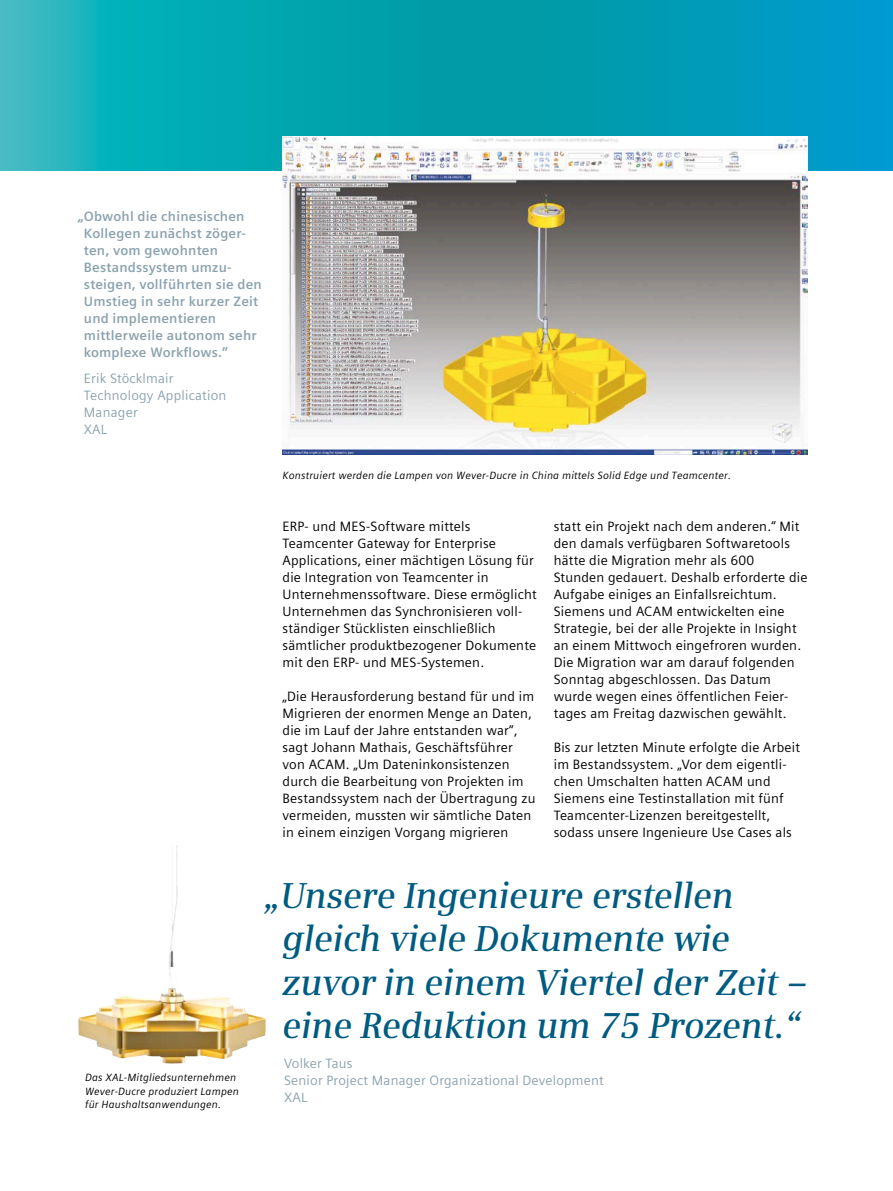
<style>
.page{position:relative;width:893px;height:1191px;background:#fff}
.page>*{position:absolute;margin:0;border:0;box-sizing:border-box;transform-origin:0 0}
.t1{font:italic 600 36px/43.2px "Siemens Serif";letter-spacing:-.01em;color:#005b81}
.t2{font:13.5px/17px "Siemens Sans Global";letter-spacing:.015em;color:#000}
.t3{font:700 13.5px/17px "Siemens Sans Global";letter-spacing:.015em;color:#8ca3af}
.t4{font:13.5px/17px "Siemens Sans Global";letter-spacing:.015em;color:#8ca3af}
.t5{font:italic 10.5px/13.5px "Siemens Sans Global";letter-spacing:.015em;color:#000}
</style>
<div class="page">
<svg style="left:0;top:0;width:893px;height:170px;background:#06a3b6"></svg>
<img style="left:283px;top:136px;width:525px;height:318px">
<img style="left:78px;top:845px;width:177px;height:219px">
<p class="t3" style="left:84px;top:208px;width:179px;text-indent:-6px">„Obwohl die chinesischen<br>Kollegen zunächst zöger&shy;ten, vom gewohnten<br>Bestandssystem umzu&shy;steigen, vollführten sie den<br>Umstieg in sehr kurzer Zeit und implementieren mittlerweile autonom sehr komplexe Workflows.“</p>
<p class="t4" style="left:84px;top:370px;width:144px">Erik Stöcklmair<br>Technology Application<br>Manager<br>XAL</p>
<p class="t5" style="left:283px;top:468px;width:450px">Konstruiert werden die Lampen von Wever-Ducre in China mittels Solid Edge und Teamcenter.</p>
<p class="t2" style="left:283px;top:518px;width:256px">ERP- und MES-Software mittels Teamcenter Gateway for Enterprise Applications, einer mächtigen Lösung für die Integration von Teamcenter in Unternehmenssoftware. Diese ermöglicht Unternehmen das Synchronisieren voll&shy;ständiger Stücklisten einschließlich sämtlicher produktbezogener Dokumente mit den ERP- und MES-Systemen.</p>
<p class="t2" style="left:283px;top:688px;width:254px">„Die Herausforderung bestand für und im Migrieren der enormen Menge an Daten, die im Lauf der Jahre entstanden war“, sagt Johann Mathais, Geschäftsführer von ACAM. „Um Dateninkonsistenzen durch die Bearbeitung von Projekten im Bestandssystem nach der Übertragung zu vermeiden, mussten wir sämtliche Daten in einem einzigen Vorgang migrieren</p>
<p class="t2" style="left:554px;top:518px;width:255px">statt ein Projekt nach dem anderen.“ Mit den damals verfügbaren Softwaretools hätte die Migration mehr als 600<br>Stunden gedauert. Deshalb erforderte die Aufgabe einiges an Einfallsreichtum.<br>Siemens und ACAM entwickelten eine Strategie, bei der alle Projekte in Insight an einem Mittwoch eingefroren wurden.<br>Die Migration war am darauf folgenden Sonntag abgeschlossen. Das Datum wurde wegen eines öffentlichen Feier&shy;tages am Freitag dazwischen gewählt.</p>
<p class="t2" style="left:554px;top:740px;width:248px">Bis zur letzten Minute erfolgte die Arbeit im Bestandssystem. „Vor dem eigentli&shy;chen Umschalten hatten ACAM und Siemens eine Testinstallation mit fünf Teamcenter-Lizenzen bereitgestellt, sodass unsere Ingenieure Use Cases als</p>
<p class="t5" style="left:85px;top:1071px;width:155px">Das XAL-Mitgliedsunternehmen<br>Wever-Ducre produziert Lampen für Haushaltsanwendungen.</p>
<h1 class="t1" style="left:283px;top:874px;width:526px;text-indent:-18px">„Unsere Ingenieure erstellen gleich viele Dokumente wie zuvor in einem Viertel der Zeit – eine Reduktion um 75 Prozent.“</h1>
<p class="t4" style="left:284px;top:1055px;width:321px">Volker Taus<br>Senior Project Manager Organizational Development<br>XAL</p>
</div>
